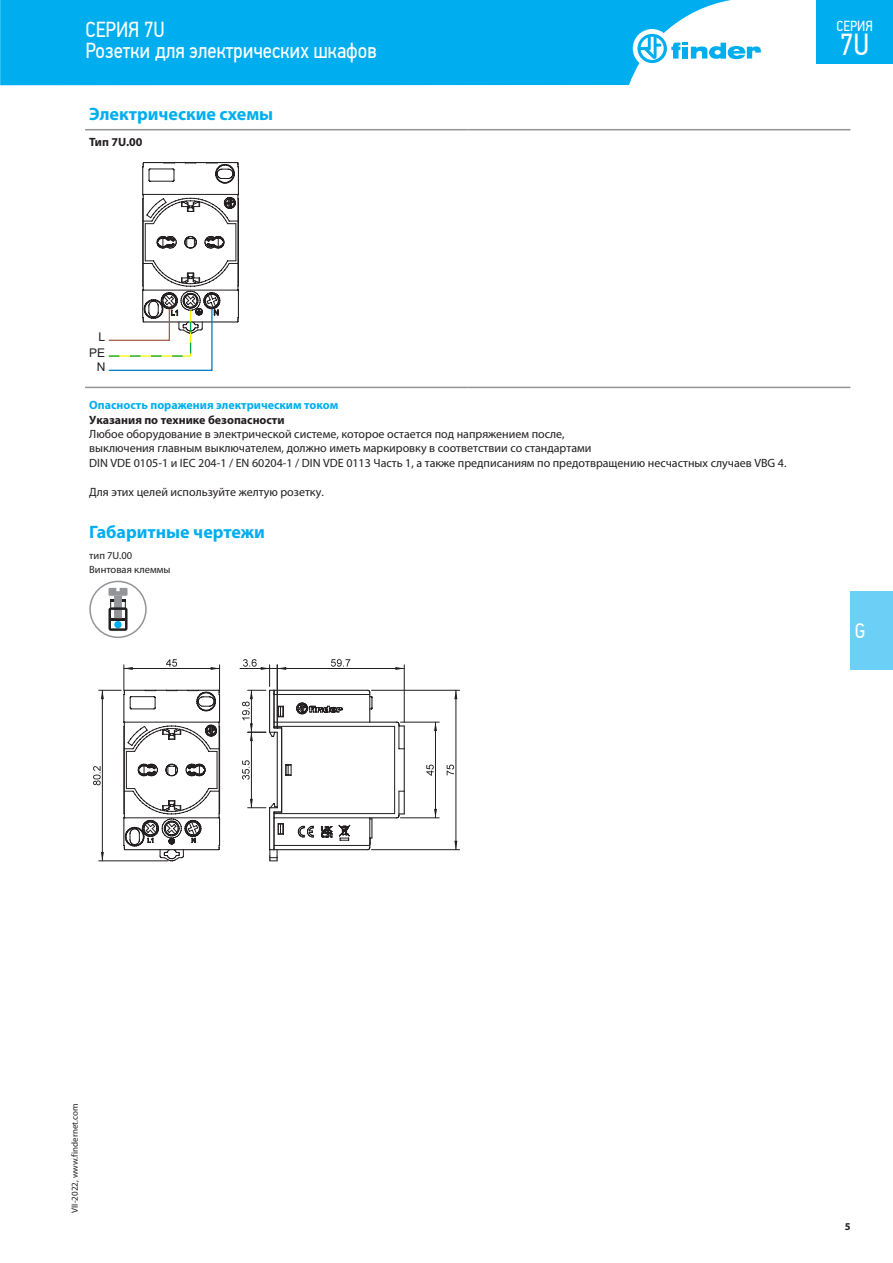
<style>
.page{position:relative;width:893px;height:1263px;background:#fff}
.page>*{position:absolute;margin:0;border:0;box-sizing:border-box;transform-origin:0 0}
.t1{font:30.3px "PF Din Text Cond Pro";color:#fff}
.t2{font:21.75px/21px "PF Din Text Cond Pro";color:#fff}
.t3{font:21px "PF Din Text Cond Pro";color:#fff}
.t4{font:700 18px "Myriad Pro";color:#00aeef}
.t5{font:14.55px "PF Din Text Cond Pro";color:#fff}
.t6{font:12px/14.4px "Myriad Pro";color:#231f20}
.t7{font:700 12px "Myriad Pro";color:#231f20}
.t8{font:700 12px "Myriad Pro";color:#00aeef}
.t9{font:12px/15.6px "Arial MT Std";color:#231f20;text-align:right}
.t10{font:10.5px/14.2px "Myriad Pro";color:#231f20}
.t11{font:700 10.5px "Myriad Pro";color:#231f20}
.t12{font:9px "Myriad Pro";color:#231f20}
</style>
<div class="page">
<div style="left:850px;top:591px;width:43px;height:79px;background:#6bcff6"></div>
<div style="left:0;top:0;width:731px;height:85px;background:#00aeef"></div>
<div style="left:633px;top:29px;width:38px;height:39px;background:#fff;border-radius:50%"></div>
<svg style="left:637px;top:34px;width:124px;height:29px"></svg>
<div style="left:816px;top:0;width:77px;height:64px;background:#00aeef"></div>
<hr style="left:85px;top:387px;width:383px;height:1px;background:#939598">
<hr style="left:468px;top:387px;width:382px;height:1px;background:#939598">
<hr style="left:85px;top:129px;width:383px;height:1px;background:#939598">
<hr style="left:468px;top:129px;width:382px;height:1px;background:#939598">
<svg style="left:108px;top:162px;width:131px;height:209px"></svg>
<div style="left:89px;top:581px;width:58px;height:57px;border:2px solid #939598;border-radius:50%"></div>
<svg style="left:108px;top:588px;width:20px;height:43px"></svg>
<hr style="left:240px;top:668px;width:55px;height:1px;background:#231f20">
<svg style="left:242px;top:659px;width:163px;height:202px"></svg>
<hr style="left:277px;top:668px;width:127px;height:1px;background:#231f20">
<hr style="left:400px;top:722px;width:39px;height:1px;background:#231f20">
<hr style="left:400px;top:817px;width:39px;height:1px;background:#231f20">
<svg style="left:426px;top:765px;width:8px;height:11px"></svg>
<svg style="left:434px;top:722px;width:3px;height:9px"></svg>
<svg style="left:434px;top:809px;width:3px;height:9px"></svg>
<hr style="left:435px;top:722px;width:1px;height:96px;background:#231f20">
<hr style="left:371px;top:690px;width:89px;height:1px;background:#231f20">
<hr style="left:371px;top:849px;width:89px;height:1px;background:#231f20">
<svg style="left:447px;top:765px;width:7px;height:10px"></svg>
<svg style="left:454px;top:690px;width:2px;height:9px"></svg>
<svg style="left:454px;top:841px;width:2px;height:9px"></svg>
<hr style="left:456px;top:690px;width:1px;height:160px;background:#231f20">
<svg style="left:93px;top:659px;width:127px;height:202px"></svg>
<hr style="left:124px;top:668px;width:96px;height:1px;background:#231f20">
<h2 class="t2" style="left:85px;top:19px;width:293px">СЕРИЯ 7U<br>Розетки для электрических шкафов</h2>
<h3 class="t4" style="left:89px;top:102px;width:185px">Электрические схемы</h3>
<p class="t7" style="left:89px;top:134px;width:55px">Тип 7U.00</p>
<p class="t5" style="left:837px;top:18px;width:38px">СЕРИЯ</p>
<h1 class="t1" style="left:840px;top:27px;width:31px">7U</h1>
<p class="t9" style="left:89px;top:329px;width:18px">L<br>PE</p>
<p class="t9" style="left:97px;top:359px;width:10px">N</p>
<p class="t8" style="left:89px;top:397px;width:251px">Опасность поражения электрическим током</p>
<p class="t7" style="left:89px;top:412px;width:197px">Указания по технике безопасности</p>
<p class="t6" style="left:89px;top:426px;width:699px">Любое оборудование в электрической системе, которое остается под напряжением после,<br>выключения главным выключателем, должно иметь маркировку в соответствии со стандартами<br>DIN VDE 0105-1 и IEC 204-1 / EN 60204-1 / DIN VDE 0113 Часть 1, а также предписаниям по предотвращению несчастных случаев VBG 4.</p>
<p class="t6" style="left:89px;top:484px;width:236px">Для этих целей используйте желтую розетку.</p>
<h3 class="t4" style="left:89px;top:520px;width:177px">Габаритные чертежи</h3>
<p class="t10" style="left:89px;top:548px;width:83px">тип 7U.00<br>Винтовая клеммы</p>
<h3 class="t3" style="left:855px;top:619px;width:12px">G</h3>
<p class="t12" style="left:69px;top:1213px;width:110px;rotate:-90deg">VII-2022, www.findernet.com</p>
<p class="t11" style="left:845px;top:1219px;width:7px">5</p>
</div>
